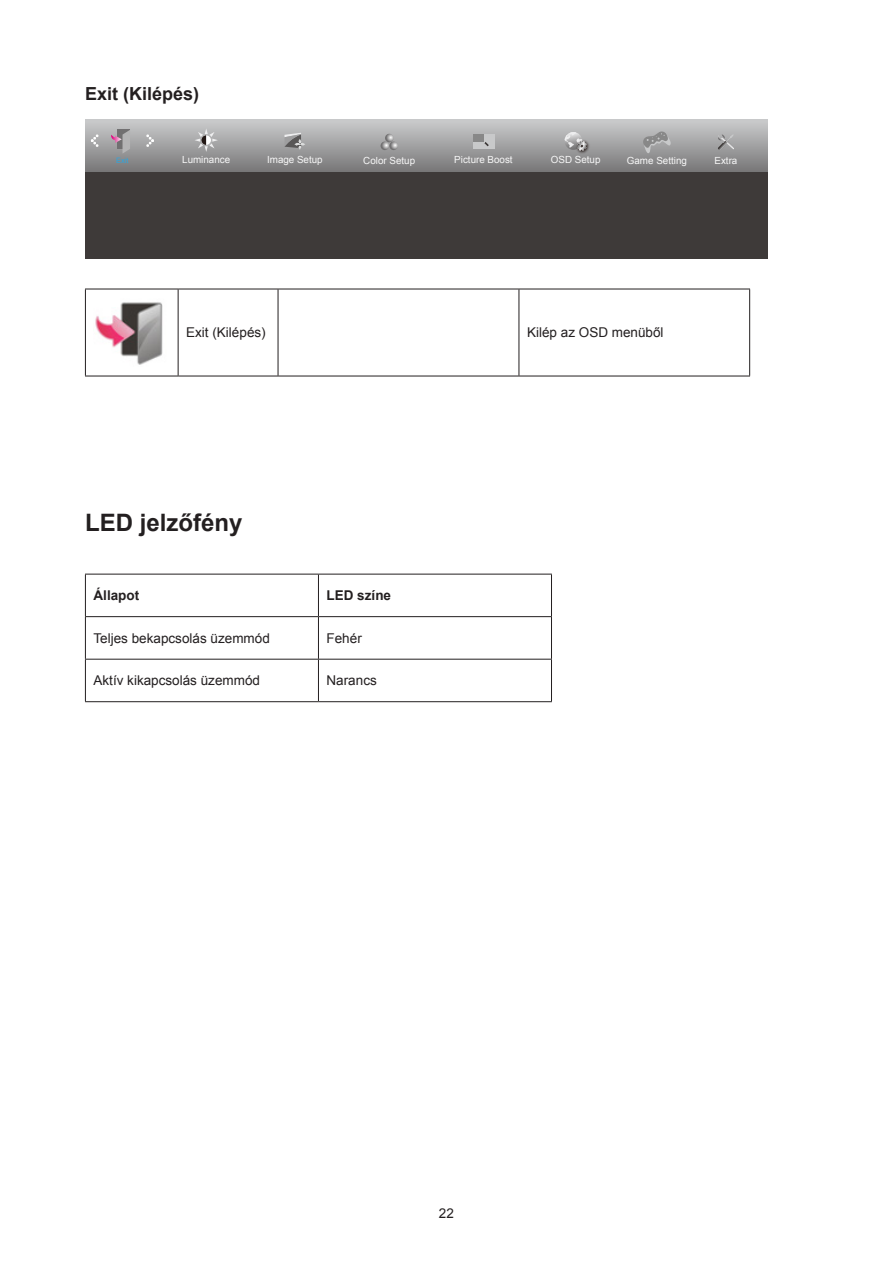
<style>
.page{position:relative;width:893px;height:1263px;background:#fff}
.page>*{position:absolute;margin:0;border:0;box-sizing:border-box;transform-origin:0 0}
.Heading_2{font:700 24px "Arial";color:#231f20}
.Heading_3{font:700 18px "Arial";color:#231f20}
.无间隔{font:13.5px "Arial";color:#231f20}
.正文_text-1{font:13.5px "Arial";color:#231f20}
.无间隔-2{font:700 13.5px "Arial";color:#231f20}
.t1{font:9.75px "Arial";color:#f7f7f7}
.t2{font:7.5px "Arial";color:#2ca6e0}
</style>
<div class="page">
<svg style="left:85px;top:119px;width:683px;height:53px;background:#a0a0a1"></svg>
<div style="left:85px;top:172px;width:683px;height:87px;background:#3e3a39"></div>
<svg style="left:91px;top:134px;width:8px;height:13px"></svg>
<svg style="left:146px;top:134px;width:8px;height:13px"></svg>
<div style="left:473px;top:134px;width:21px;height:15px;background:#c8c9ca"></div>
<div style="left:473px;top:134px;width:11px;height:7px;background:#888"></div>
<svg style="left:484px;top:142px;width:5px;height:4px"></svg>
<img style="left:574px;top:138px;width:18px;height:18px">
<svg style="left:565px;top:132px;width:22px;height:19px"></svg>
<svg style="left:194px;top:128px;width:24px;height:24px"></svg>
<svg style="left:284px;top:133px;width:21px;height:17px"></svg>
<svg style="left:380px;top:134px;width:18px;height:16px"></svg>
<svg style="left:111px;top:130px;width:19px;height:24px"></svg>
<svg style="left:717px;top:134px;width:18px;height:16px"></svg>
<svg style="left:643px;top:131px;width:28px;height:22px"></svg>
<hr style="left:85px;top:289px;width:93px;height:1px;background:#231f20">
<hr style="left:85px;top:289px;width:1px;height:87px;background:#231f20">
<hr style="left:178px;top:289px;width:100px;height:1px;background:#231f20">
<hr style="left:178px;top:289px;width:1px;height:87px;background:#231f20">
<hr style="left:278px;top:289px;width:241px;height:1px;background:#231f20">
<hr style="left:278px;top:289px;width:1px;height:87px;background:#231f20">
<hr style="left:519px;top:289px;width:231px;height:1px;background:#231f20">
<hr style="left:519px;top:289px;width:1px;height:87px;background:#231f20">
<hr style="left:749px;top:289px;width:1px;height:87px;background:#231f20">
<hr style="left:85px;top:376px;width:93px;height:1px;background:#231f20">
<hr style="left:178px;top:376px;width:100px;height:1px;background:#231f20">
<hr style="left:278px;top:376px;width:241px;height:1px;background:#231f20">
<hr style="left:519px;top:376px;width:231px;height:1px;background:#231f20">
<img style="left:95px;top:302px;width:68px;height:63px">
<hr style="left:85px;top:574px;width:233px;height:1px;background:#231f20">
<hr style="left:85px;top:574px;width:1px;height:42px;background:#231f20">
<hr style="left:318px;top:574px;width:234px;height:1px;background:#231f20">
<hr style="left:318px;top:574px;width:1px;height:42px;background:#231f20">
<hr style="left:551px;top:574px;width:1px;height:42px;background:#231f20">
<hr style="left:85px;top:616px;width:233px;height:1px;background:#231f20">
<hr style="left:85px;top:617px;width:1px;height:42px;background:#231f20">
<hr style="left:318px;top:616px;width:234px;height:1px;background:#231f20">
<hr style="left:318px;top:617px;width:1px;height:42px;background:#231f20">
<hr style="left:551px;top:617px;width:1px;height:42px;background:#231f20">
<hr style="left:85px;top:659px;width:233px;height:1px;background:#231f20">
<hr style="left:85px;top:659px;width:1px;height:42px;background:#231f20">
<hr style="left:318px;top:659px;width:234px;height:1px;background:#231f20">
<hr style="left:318px;top:659px;width:1px;height:42px;background:#231f20">
<hr style="left:551px;top:659px;width:1px;height:42px;background:#231f20">
<hr style="left:85px;top:701px;width:233px;height:1px;background:#231f20">
<hr style="left:318px;top:701px;width:234px;height:1px;background:#231f20">
<p class="Heading_3" style="left:85px;top:82px;width:116px">Exit (Kilépés)</p>
<p class="t2" style="left:116px;top:155px;width:14px">Exit</p>
<p class="t1" style="left:182px;top:153px;width:50px">Luminance</p>
<p class="t1" style="left:267px;top:153px;width:57px">Image Setup</p>
<p class="t1" style="left:363px;top:154px;width:53px">Color Setup</p>
<p class="t1" style="left:454px;top:153px;width:60px">Picture Boost</p>
<p class="t1" style="left:551px;top:153px;width:51px">OSD Setup</p>
<p class="t1" style="left:627px;top:154px;width:62px">Game Setting</p>
<p class="t1" style="left:714px;top:154px;width:24px">Extra</p>
<p class="正文_text-1" style="left:186px;top:324px;width:81px">Exit (Kilépés)</p>
<p class="正文_text-1" style="left:527px;top:324px;width:138px">Kilép az OSD menüből</p>
<p class="Heading_2" style="left:85px;top:506px;width:159px">LED jelzőfény</p>
<p class="无间隔-2" style="left:94px;top:587px;width:47px">Állapot</p>
<p class="无间隔-2" style="left:327px;top:587px;width:66px">LED színe</p>
<p class="无间隔" style="left:94px;top:629px;width:178px">Teljes bekapcsolás üzemmód</p>
<p class="无间隔" style="left:327px;top:629px;width:37px">Fehér</p>
<p class="无间隔" style="left:94px;top:672px;width:168px">Aktív kikapcsolás üzemmód</p>
<p class="无间隔" style="left:327px;top:672px;width:52px">Narancs</p>
<h3 class="无间隔" style="left:439px;top:1205px;width:17px">22</h3>
</div>
